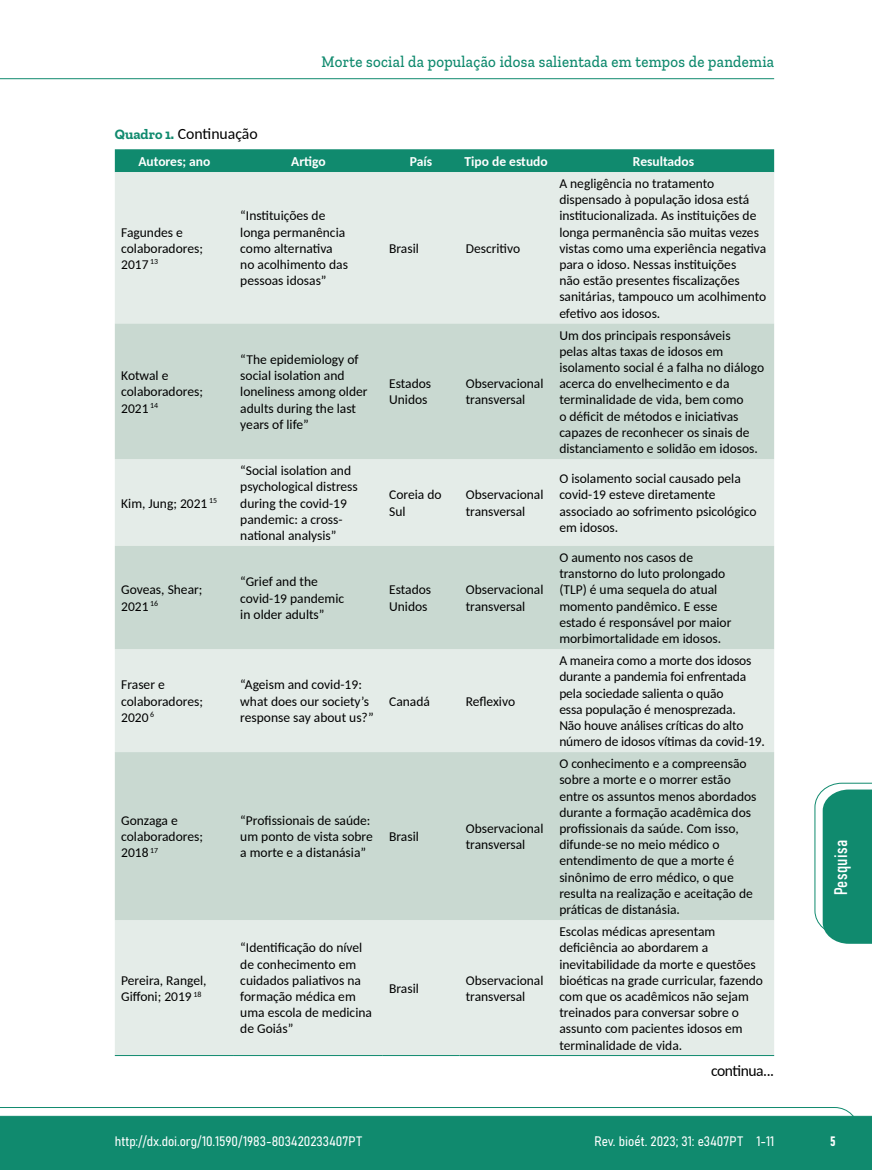
<style>
.page{position:relative;width:872px;height:1170px;background:#fff}
.page>*{position:absolute;margin:0;border:0;box-sizing:border-box;transform-origin:0 0}
.t1{font:18px "Bahnschrift";letter-spacing:.02em;color:#fff}
.t2{font:500 16.5px "Zilla Slab";letter-spacing:.02em;color:#108a6e;scale:.9 1}
.t3{font:15.75px "Carlito";letter-spacing:-.01em;color:#000}
.t4{font:13.5px/16.2px "Carlito";color:#000}
.t5{font:13.5px "Bahnschrift";color:#fff}
.t6{font:700 13.5px "Carlito";color:#fff}
.s1{font-family:"Zilla Slab";font-weight:700;font-size:14.25px;color:#108a6e}
</style>
<div class="page">
<svg style="left:0;top:1107px;width:859px;height:62px;background:#2e9880"></svg>
<hr style="left:0;top:78px;width:774px;height:1px;background:#108a6e">
<div style="left:115px;top:149px;width:659px;height:23px;background:#108a6e"></div>
<div style="left:115px;top:172px;width:659px;height:883px;background:#e4ece8"></div>
<svg style="left:115px;top:323px;width:659px;height:596px;background:#d1dfd8"></svg>
<hr style="left:115px;top:1055px;width:119px;height:1px;background:#108a6e">
<hr style="left:234px;top:1055px;width:149px;height:1px;background:#108a6e">
<hr style="left:383px;top:1055px;width:76px;height:1px;background:#108a6e">
<hr style="left:459px;top:1055px;width:94px;height:1px;background:#108a6e">
<hr style="left:553px;top:1055px;width:221px;height:1px;background:#108a6e">
<svg style="left:814px;top:782px;width:58px;height:161px"></svg>
<p class="t3" style="left:115px;top:123px;width:144px"><span class="s1">Quadro 1.</span> Continuação</p>
<p class="t2" style="left:322px;top:53px;width:504px">Morte social da população idosa salientada em tempos de pandemia</p>
<p class="t6" style="left:138px;top:152px;width:74px">Autores; ano</p>
<p class="t6" style="left:291px;top:152px;width:36px">Artigo</p>
<p class="t6" style="left:410px;top:152px;width:24px">País</p>
<p class="t6" style="left:464px;top:152px;width:85px">Tipo de estudo</p>
<p class="t6" style="left:633px;top:152px;width:63px">Resultados</p>
<p class="t4" style="left:121px;top:223px;width:83px">Fagundes e colaboradores;<br>2017 <sup>13</sup></p>
<p class="t4" style="left:240px;top:207px;width:109px">“Instituições de longa permanência como alternativa no acolhimento das pessoas idosas”</p>
<p class="t4" style="left:389px;top:239px;width:31px">Brasil</p>
<p class="t4" style="left:466px;top:239px;width:56px">Descritivo</p>
<p class="t4" style="left:121px;top:367px;width:83px">Kotwal e colaboradores;<br>2021 <sup>14</sup></p>
<p class="t4" style="left:121px;top:494px;width:97px">Kim, Jung; 2021 <sup>15</sup></p>
<p class="t4" style="left:240px;top:350px;width:129px">“The epidemiology of social isolation and loneliness among older adults during the last years of life”</p>
<p class="t4" style="left:240px;top:462px;width:119px">“Social isolation and psychological distress during the covid-19 pandemic: a cross&shy;national analysis”</p>
<p class="t4" style="left:389px;top:375px;width:44px">Estados<br>Unidos</p>
<p class="t4" style="left:466px;top:375px;width:79px">Observacional transversal</p>
<p class="t4" style="left:389px;top:486px;width:54px">Coreia do<br>Sul</p>
<p class="t4" style="left:466px;top:486px;width:79px">Observacional transversal</p>
<p class="t4" style="left:121px;top:581px;width:83px">Goveas, Shear;<br>2021 <sup>16</sup></p>
<p class="t4" style="left:240px;top:573px;width:105px">“Grief and the covid-19 pandemic in older adults”</p>
<p class="t4" style="left:389px;top:581px;width:44px">Estados<br>Unidos</p>
<p class="t4" style="left:466px;top:581px;width:79px">Observacional transversal</p>
<p class="t4" style="left:121px;top:676px;width:83px">Fraser e colaboradores;<br>2020 <sup>6</sup></p>
<p class="t4" style="left:240px;top:676px;width:135px">“Ageism and covid-19: what does our society’s response say about us?”</p>
<p class="t4" style="left:389px;top:692px;width:42px">Canadá</p>
<p class="t4" style="left:466px;top:692px;width:51px">Reflexivo</p>
<p class="t4" style="left:121px;top:811px;width:83px">Gonzaga e colaboradores;<br>2018 <sup>17</sup></p>
<p class="t4" style="left:240px;top:811px;width:134px">“Profissionais de saúde: um ponto de vista sobre a morte e a distanásia”</p>
<p class="t4" style="left:389px;top:827px;width:31px">Brasil</p>
<p class="t4" style="left:466px;top:819px;width:79px">Observacional transversal</p>
<p class="t4" style="left:121px;top:971px;width:87px">Pereira, Rangel,<br>Giffoni; 2019 <sup>18</sup></p>
<p class="t4" style="left:240px;top:939px;width:133px">“Identificação do nível de conhecimento em cuidados paliativos na formação médica em uma escola de medicina de Goiás”</p>
<p class="t4" style="left:389px;top:979px;width:31px">Brasil</p>
<p class="t4" style="left:466px;top:971px;width:79px">Observacional transversal</p>
<p class="t4" style="left:559px;top:175px;width:208px">A negligência no tratamento dispensado à população idosa está institucionalizada. As instituições de longa permanência são muitas vezes vistas como uma experiência negativa para o idoso. Nessas instituições<br>não estão presentes fiscalizações sanitárias, tampouco um acolhimento efetivo aos idosos.</p>
<p class="t4" style="left:559px;top:326px;width:206px">Um dos principais responsáveis<br>pelas altas taxas de idosos em isolamento social é a falha no diálogo acerca do envelhecimento e da terminalidade de vida, bem como<br>o déficit de métodos e iniciativas capazes de reconhecer os sinais de distanciamento e solidão em idosos.</p>
<p class="t4" style="left:559px;top:470px;width:199px">O isolamento social causado pela covid-19 esteve diretamente associado ao sofrimento psicológico em idosos.</p>
<p class="t4" style="left:559px;top:548px;width:174px">O aumento nos casos de transtorno do luto prolongado (TLP) é uma sequela do atual momento pandêmico. E esse estado é responsável por maior morbimortalidade em idosos.</p>
<p class="t4" style="left:559px;top:651px;width:207px">A maneira como a morte dos idosos durante a pandemia foi enfrentada pela sociedade salienta o quão<br>essa população é menosprezada.<br>Não houve análises críticas do alto número de idosos vítimas da covid-19.</p>
<p class="t4" style="left:559px;top:755px;width:199px">O conhecimento e a compreensão sobre a morte e o morrer estão entre os assuntos menos abordados durante a formação acadêmica dos profissionais da saúde. Com isso, difunde-se no meio médico o entendimento de que a morte é sinônimo de erro médico, o que resulta na realização e aceitação de práticas de distanásia.</p>
<p class="t4" style="left:559px;top:922px;width:205px">Escolas médicas apresentam deficiência ao abordarem a inevitabilidade da morte e questões bioéticas na grade curricular, fazendo com que os acadêmicos não sejam treinados para conversar sobre o assunto com pacientes idosos em terminalidade de vida.</p>
<p class="t3" style="left:711px;top:1060px;width:64px">continua...</p>
<h1 class="t1" style="left:827px;top:895px;width:57px;rotate:-90deg">Pesquisa</h1>
<p class="t5" style="left:115px;top:1131px;width:248px">http://dx.doi.org/10.1590/1983-803420233407PT</p>
<p class="t5" style="left:594px;top:1131px;width:181px">Rev. bioét. 2023; 31: e3407PT 1-11</p>
<p class="t5" style="left:830px;top:1130px;width:7px">5</p>
</div>
